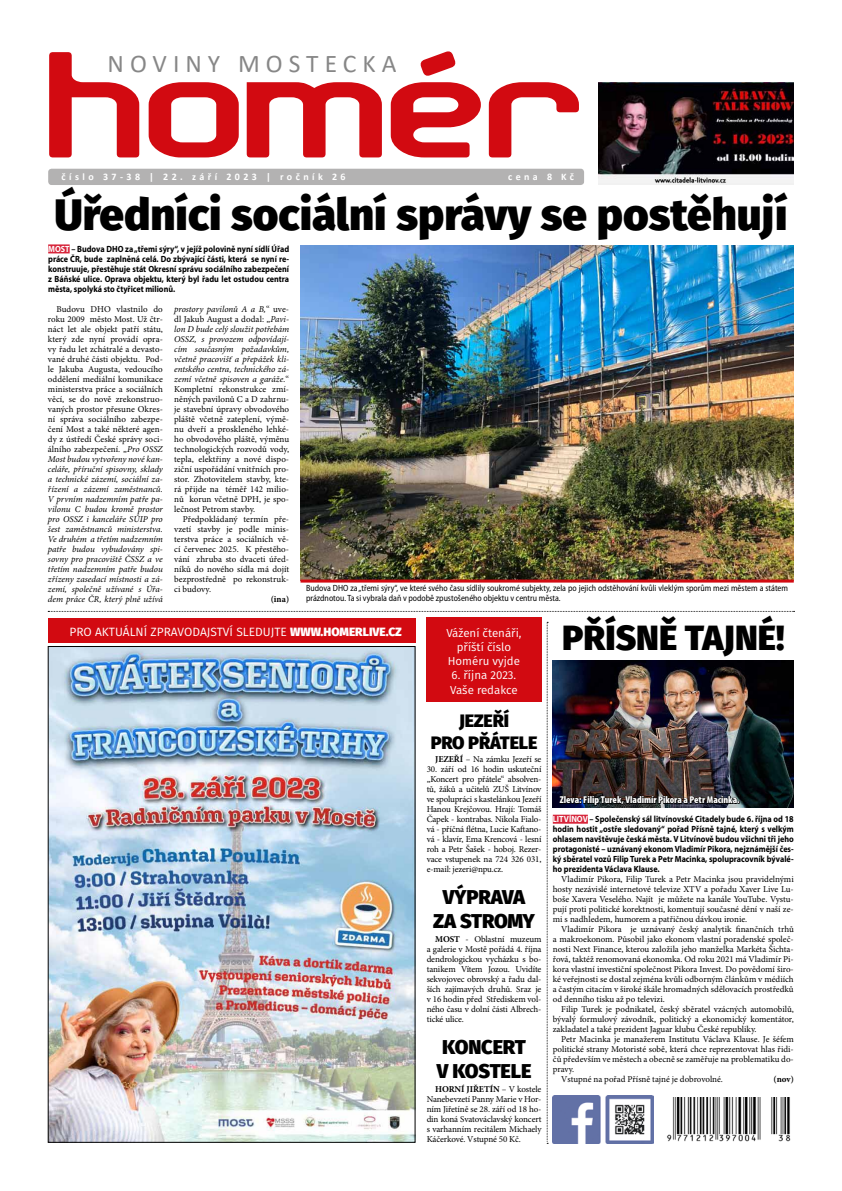
<style>
.page{position:relative;width:842px;height:1191px;background:#fff}
.page>*{position:absolute;margin:0;border:0;box-sizing:border-box;transform-origin:0 0}
.t1{font:800 44px "Fira Sans";color:#000}
.t2{font:800 35px "Fira Sans";color:#000}
.t3{font:25.5px "Calibri";letter-spacing:.235em;color:#878787}
.t4{font:800 20px/24px "Fira Sans";letter-spacing:-.01em;color:#000;text-align:center}
.t5{font:800 18px/22px "Fira Sans";letter-spacing:-.01em;color:#000;text-align:center}
.t6{font:12px "Fira Sans";color:#fff}
.t7{font:11.5px/14.2px "Fira Sans";color:#fff;text-align:center}
.t8{font:900 condensed 10px "Myriad Pro";color:#fff}
.t9{font:700 10px "Calibri";letter-spacing:.345em;color:#fff}
.t10{font:9px/10px "Minion Pro";letter-spacing:-.005em;color:#000;text-align:justify}
.t11{font:italic 9px/10px "Minion Pro";color:#000;text-align:justify}
.t12{font:700 9px/10px "Myriad Pro";color:#000;text-align:justify;scale:.9 1}
.t13{font:semi-condensed 9px/10px "Myriad Pro";color:#000;scale:.95 1}
.t14{font:700 9px "Minion Pro";color:#000}
.s1{color:#fff}
.s2{font-style:normal}
.s3{font-style:italic}
.s4{font-weight:800}
.s5{font-weight:700}
</style>
<div class="page">
<div style="left:48px;top:169px;width:536px;height:16px;background:#b3b2b2;border-radius:3px"></div>
<svg style="left:49px;top:51px;width:530px;height:106px"></svg>
<img style="left:667px;top:1097px;width:124px;height:45px">
<div style="left:48px;top:618px;width:367px;height:25px;background:#d20a11"></div>
<svg style="left:48px;top:611px;width:746px;height:1px"></svg>
<div style="left:426px;top:617px;width:115px;height:85px;background:#d20a11"></div>
<svg style="left:547px;top:622px;width:1px;height:522px"></svg>
<img style="left:553px;top:1095px;width:100px;height:48px">
<img style="left:300px;top:246px;width:494px;height:333px">
<hr style="left:300px;top:579px;width:494px;height:3px;background:#d20a11">
<div style="left:48px;top:244px;width:22px;height:9px;background:#d7243a"></div>
<img style="left:598px;top:83px;width:195px;height:102px">
<img style="left:50px;top:648px;width:363px;height:492px">
<div style="left:553px;top:814px;width:35px;height:9px;background:#d7243a"></div>
<img style="left:553px;top:660px;width:241px;height:147px">
<img style="left:559px;top:762px;width:181px;height:59px">
<h3 class="t3" style="left:108px;top:45px;width:290px">NOVINY MOSTECKA</h3>
<p class="t9" style="left:62px;top:170px;width:285px">číslo 37-38 | 22. září 2023 | ročník 26</p>
<p class="t9" style="left:508px;top:170px;width:68px">cena 8 Kč</p>
<h1 class="t1" style="left:54px;top:175px;width:734px">Úředníci sociální správy se postěhují</h1>
<p class="t12" style="left:48px;top:244px;width:269px"><span class="s1">MOST</span> – Budova DHO za „třemi sýry“, v jejíž polovině nyní sídlí Úřad práce ČR, bude zaplněná celá. Do zbývající části, která se nyní re&shy;konstruuje, přestěhuje stát Okresní správu sociálního zabezpečení z Báňské ulice. Oprava objektu, který byl řadu let ostudou centra města, spolyká sto čtyřicet milionů.</p>
<p class="t11" style="left:48px;top:304px;width:116px;text-indent:9px"><span class="s2">Budovu DHO vlastnilo do roku 2009 město Most. Už čtr&shy;náct let ale objekt patří státu, který zde nyní provádí opra&shy;vy řadu let zchátralé a devasto&shy;vané druhé části objektu. Pod&shy;le Jakuba Augusta, vedoucího oddělení mediální komunikace ministerstva práce a sociálních věcí, se do nově zrekonstruo&shy;vaných prostor přesune Okres&shy;ní správa sociálního zabezpe&shy;čení Most a také některé agen&shy;dy z ústředí České správy soci&shy;álního zabezpečení. „</span>Pro OSSZ Most budou vytvořeny nové kan&shy;celáře, příruční spisovny, sklady a technické zázemí, sociální za&shy;řízení a zázemí zaměstnanců.<br>V prvním nadzemním patře pa&shy;vilonu C budou kromě prostor pro OSSZ i kanceláře SÚIP pro šest zaměstnanců ministerstva.<br>Ve druhém a třetím nadzemním patře budou vybudovány spi&shy;sovny pro pracoviště ČSSZ a ve třetím nadzemním patře budou zřízeny zasedací místnosti a zá&shy;zemí, společně užívané s Úřa&shy;dem práce ČR, který plně užívá</p>
<p class="t10" style="left:174px;top:304px;width:116px"><span class="s3">prostory pavilonů A a B,</span>“ uve&shy;dl Jakub August a dodal: „<span class="s3">Pavi&shy;lon D bude celý sloužit potřebám OSSZ, s provozem odpovídají&shy;cím současným požadavkům, včetně pracovišť a přepážek kli&shy;entského centra, technického zá&shy;zemí včetně spisoven a garáže.</span>“ Kompletní rekonstrukce zmí&shy;něných pavilonů C a D zahrnu&shy;je stavební úpravy obvodového pláště včetně zateplení, výmě&shy;nu dveří a proskleného lehké&shy;ho obvodového pláště, výměnu technologických rozvodů vody, tepla, elektřiny a nové dispo&shy;ziční uspořádání vnitřních pro&shy;stor. Zhotovitelem stavby, kte&shy;rá přijde na téměř 142 milio&shy;nů korun včetně DPH, je spo&shy;lečnost Petrom stavby.</p>
<p class="t10" style="left:174px;top:514px;width:116px;text-indent:9px">Předpokládaný termín pře&shy;vzetí stavby je podle minis&shy;terstva práce a sociálních vě&shy;cí červenec 2025. K přestěho&shy;vání zhruba sto dvaceti úřed&shy;níků do nového sídla má dojít bezprostředně po rekonstruk&shy;ci budovy.</p>
<p class="t14" style="left:271px;top:593px;width:20px">(ina)</p>
<p class="t13" style="left:306px;top:583px;width:509px">Budova DHO za „třemi sýry“, ve které svého času sídlily soukromé subjekty, zela po jejich odstěhování kvůli vleklým sporům mezi městem a státem prázdnotou. Ta si vybrala daň v podobě zpustošeného objektu v centru města.</p>
<h3 class="t6" style="left:70px;top:623px;width:334px">PRO AKTUÁLNÍ ZPRAVODAJSTVÍ SLEDUJTE <span class="s4">WWW.HOMERLIVE.CZ</span></h3>
<p class="t7" style="left:446px;top:625px;width:77px">Vážení čtenáři, příští číslo<br>Homéru vyjde</p>
<p class="t7" style="left:450px;top:668px;width:69px;text-align:left">6. října 2023.<br>Vaše redakce</p>
<h3 class="t5" style="left:431px;top:708px;width:108px">JEZEŘÍ<br>PRO PŘÁTELE</h3>
<p class="t10" style="left:435px;top:754px;width:108px"><span class="s5">JEZEŘÍ</span> – Na zámku Jezeří se</p>
<p class="t10" style="left:427px;top:764px;width:116px">30. září od 16 hodin uskuteční „Koncert pro přátele“ absolven&shy;tů, žáků a učitelů ZUŠ Litvínov ve spolupráci s kastelánkou Jezeří Hanou Krejčovou. Hrají: Tomáš Čapek - kontrabas. Nikola Fialo&shy;vá - příčná flétna, Lucie Kaftano&shy;vá - klavír, Ema Krencová - lesní roh a Petr Šašek - hoboj. Rezer&shy;vace vstupenek na 724 326 031, e-mail: jezeri@npu.cz.</p>
<h3 class="t4" style="left:433px;top:883px;width:103px">VÝPRAVA<br>ZA STROMY</h3>
<p class="t10" style="left:427px;top:934px;width:116px;text-indent:9px"><span class="s5">MOST</span> - Oblastní muzeum a galerie v Mostě pořádá 4. října dendrologickou vycházku s bo&shy;tanikem Vítem Jozou. Uvidíte sekvojovec obrovský a řadu dal&shy;ších zajímavých druhů. Sraz je v 16 hodin před Střediskem vol&shy;ného času v dolní části Albrech&shy;tické ulice.</p>
<h3 class="t4" style="left:437px;top:1033px;width:96px;text-align:left">KONCERT<br>V KOSTELE</h3>
<p class="t10" style="left:427px;top:1084px;width:116px;text-indent:9px"><span class="s5">HORNÍ JIŘETÍN</span> – V kostele Nanebevzetí Panny Marie v Hor&shy;ním Jiřetíně se 28. září od 18 ho&shy;din koná Svatováclavský koncert s varhanním recitálem Michaely Káčerkové. Vstupné 50 Kč.</p>
<h2 class="t2" style="left:562px;top:607px;width:224px">PŘÍSNĚ TAJNÉ!</h2>
<p class="t8" style="left:560px;top:793px;width:181px">Zleva: Filip Turek, Vladimír Pikora a Petr Macinka.</p>
<p class="t12" style="left:553px;top:814px;width:269px"><span class="s1">LITVÍNOV</span> – Společenský sál litvínovské Citadely bude 6. října od 18 hodin hostit „ostře sledovaný“ pořad Přísně tajné, který s velkým ohlasem navštěvuje česká města. V Litvínově budou všichni tři jeho protagonisté – uznávaný ekonom Vladimír Pikora, nejznámější čes&shy;ký sběratel vozů Filip Turek a Petr Macinka, spolupracovník bývalé&shy;ho prezidenta Václava Klause.</p>
<p class="t10" style="left:553px;top:874px;width:242px;text-indent:9px">Vladimír Pikora, Filip Turek a Petr Macinka jsou pravidelnými hosty nezávislé internetové televize XTV a pořadu Xaver Live Lu&shy;boše Xavera Veselého. Najít je můžete na kanále YouTube. Vystu&shy;pují proti politické korektnosti, komentují současné dění v naší ze&shy;mi s nadhledem, humorem a patřičnou dávkou ironie.</p>
<p class="t10" style="left:553px;top:924px;width:242px;text-indent:9px">Vladimír Pikora je uznávaný český analytik finančních trhů a makroekonom. Působil jako ekonom vlastní poradenské společ&shy;nosti Next Finance, kterou založila jeho manželka Markéta Šichta&shy;řová, taktéž renomovaná ekonomka. Od roku 2021 má Vladimír Pi&shy;kora vlastní investiční společnost Pikora Invest. Do povědomí širo&shy;ké veřejnosti se dostal zejména kvůli odborným článkům v médiích a častým citacím v široké škále hromadných sdělovacích prostředků od denního tisku až po televizi.</p>
<p class="t10" style="left:553px;top:1004px;width:242px;text-indent:9px">Filip Turek je podnikatel, český sběratel vzácných automobilů, bývalý formulový závodník, politický a ekonomický komentátor, zakladatel a také prezident Jaguar klubu České republiky.</p>
<p class="t10" style="left:561px;top:1034px;width:234px">Petr Macinka je manažerem Institutu Václava Klause. Je šéfem</p>
<p class="t10" style="left:553px;top:1044px;width:242px">politické strany Motoristé sobě, která chce reprezentovat hlas řidi-</p>
<p class="t10" style="left:553px;top:1054px;width:242px">čů především ve městech a obecně se zaměřuje na problematiku do-</p>
<p class="t10" style="left:553px;top:1064px;width:23px">pravy.</p>
<p class="t10" style="left:561px;top:1074px;width:163px">Vstupné na pořad Přísně tajné je dobrovolné.</p>
<p class="t14" style="left:773px;top:1073px;width:22px">(nov)</p>
</div>
